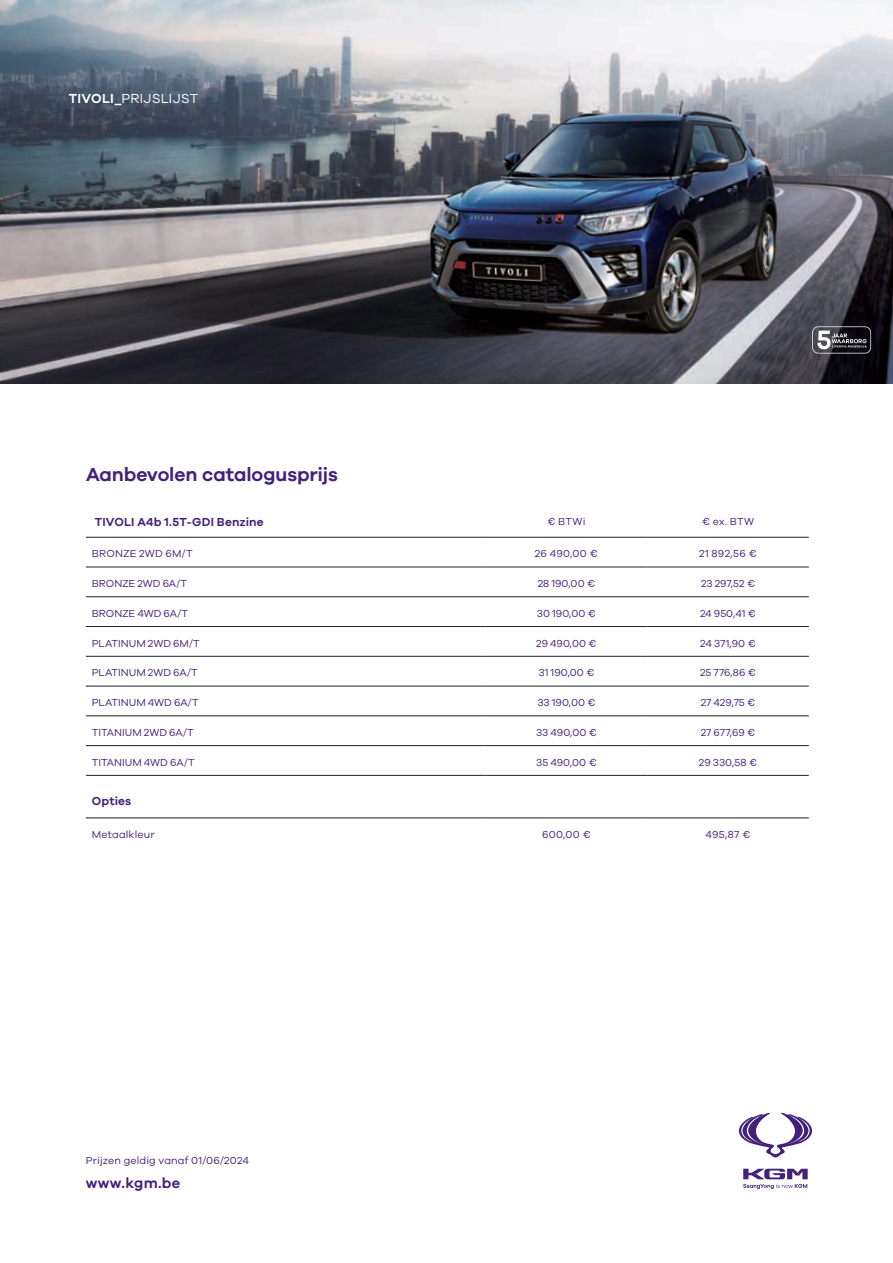
<style>
.page{position:relative;width:893px;height:1263px;background:#fff}
.page>*{position:absolute;margin:0;border:0;box-sizing:border-box;transform-origin:0 0}
.t1{font:600 19.5px "Galano Grotesque";letter-spacing:-.005em;color:#43217a}
.t2{font:600 14.85px "Galano Grotesque";letter-spacing:.02em;color:#43217a}
.t3{font:13.5px "Galano Grotesque";letter-spacing:.02em;color:#fff}
.t4{font:600 12px "Galano Grotesque";letter-spacing:.015em;color:#43217a}
.t5{font:10.5px "Galano Grotesque";letter-spacing:.005em;color:#43217a}
.t6{font:10.5px "Galano Grotesque";letter-spacing:.025em;color:#43217a}
.s1{font-weight:600}
</style>
<div class="page">
<img style="left:0;top:0;width:893px;height:383px">
<hr style="left:86px;top:537px;width:400px;height:1px;background:#231f20">
<hr style="left:486px;top:537px;width:161px;height:1px;background:#231f20">
<hr style="left:647px;top:537px;width:162px;height:1px;background:#231f20">
<hr style="left:86px;top:567px;width:400px;height:1px;background:#231f20">
<hr style="left:486px;top:567px;width:161px;height:1px;background:#231f20">
<hr style="left:647px;top:567px;width:162px;height:1px;background:#231f20">
<hr style="left:86px;top:596px;width:400px;height:1px;background:#231f20">
<hr style="left:486px;top:596px;width:161px;height:1px;background:#231f20">
<hr style="left:647px;top:596px;width:162px;height:1px;background:#231f20">
<hr style="left:86px;top:626px;width:400px;height:1px;background:#231f20">
<hr style="left:486px;top:626px;width:161px;height:1px;background:#231f20">
<hr style="left:647px;top:626px;width:162px;height:1px;background:#231f20">
<hr style="left:86px;top:656px;width:400px;height:1px;background:#231f20">
<hr style="left:486px;top:656px;width:161px;height:1px;background:#231f20">
<hr style="left:647px;top:656px;width:162px;height:1px;background:#231f20">
<hr style="left:86px;top:686px;width:400px;height:1px;background:#231f20">
<hr style="left:486px;top:686px;width:161px;height:1px;background:#231f20">
<hr style="left:647px;top:686px;width:162px;height:1px;background:#231f20">
<hr style="left:86px;top:715px;width:400px;height:1px;background:#231f20">
<hr style="left:486px;top:715px;width:161px;height:1px;background:#231f20">
<hr style="left:647px;top:715px;width:162px;height:1px;background:#231f20">
<hr style="left:86px;top:745px;width:400px;height:1px;background:#231f20">
<hr style="left:486px;top:745px;width:161px;height:1px;background:#231f20">
<hr style="left:647px;top:745px;width:162px;height:1px;background:#231f20">
<hr style="left:86px;top:775px;width:400px;height:1px;background:#231f20">
<hr style="left:486px;top:775px;width:161px;height:1px;background:#231f20">
<hr style="left:647px;top:775px;width:162px;height:1px;background:#231f20">
<hr style="left:86px;top:818px;width:400px;height:1px;background:#231f20">
<hr style="left:486px;top:818px;width:161px;height:1px;background:#231f20">
<hr style="left:647px;top:818px;width:162px;height:1px;background:#231f20">
<svg style="left:739px;top:1113px;width:73px;height:44px"></svg>
<svg style="left:743px;top:1169px;width:65px;height:20px"></svg>
<svg style="left:812px;top:326px;width:59px;height:27px;background:#535157"></svg>
<p class="t3" style="left:69px;top:90px;width:131px"><span class="s1">TIVOLI_</span>PRIJSLIJST</p>
<h1 class="t1" style="left:86px;top:462px;width:253px">Aanbevolen catalogusprijs</h1>
<p class="t4" style="left:95px;top:514px;width:170px">TIVOLI A4b 1.5T-GDI Benzine</p>
<p class="t5" style="left:547px;top:515px;width:40px">€ BTWi</p>
<p class="t5" style="left:702px;top:515px;width:54px">€ ex. BTW</p>
<p class="t6" style="left:92px;top:547px;width:102px">BRONZE 2WD 6M/T</p>
<p class="t5" style="left:535px;top:547px;width:64px">26 490,00 €</p>
<p class="t5" style="left:699px;top:547px;width:59px">21 892,56 €</p>
<p class="t5" style="left:92px;top:577px;width:97px">BRONZE 2WD 6A/T</p>
<p class="t5" style="left:538px;top:577px;width:59px">28 190,00 €</p>
<p class="t5" style="left:701px;top:577px;width:55px">23 297,52 €</p>
<p class="t5" style="left:92px;top:607px;width:98px">BRONZE 4WD 6A/T</p>
<p class="t5" style="left:537px;top:607px;width:60px">30 190,00 €</p>
<p class="t5" style="left:700px;top:607px;width:57px">24 950,41 €</p>
<p class="t5" style="left:92px;top:637px;width:109px">PLATINUM 2WD 6M/T</p>
<p class="t5" style="left:536px;top:637px;width:62px">29 490,00 €</p>
<p class="t5" style="left:700px;top:637px;width:57px">24 371,90 €</p>
<p class="t5" style="left:92px;top:667px;width:107px">PLATINUM 2WD 6A/T</p>
<p class="t5" style="left:538px;top:667px;width:57px">31 190,00 €</p>
<p class="t5" style="left:700px;top:667px;width:57px">25 776,86 €</p>
<p class="t5" style="left:92px;top:696px;width:108px">PLATINUM 4WD 6A/T</p>
<p class="t5" style="left:537px;top:696px;width:60px">33 190,00 €</p>
<p class="t5" style="left:701px;top:696px;width:56px">27 429,75 €</p>
<p class="t5" style="left:92px;top:726px;width:103px">TITANIUM 2WD 6A/T</p>
<p class="t5" style="left:536px;top:726px;width:62px">33 490,00 €</p>
<p class="t5" style="left:701px;top:726px;width:56px">27 677,69 €</p>
<p class="t5" style="left:92px;top:756px;width:104px">TITANIUM 4WD 6A/T</p>
<p class="t5" style="left:536px;top:756px;width:62px">35 490,00 €</p>
<p class="t5" style="left:699px;top:756px;width:60px">29 330,58 €</p>
<p class="t4" style="left:92px;top:794px;width:41px">Opties</p>
<p class="t5" style="left:92px;top:828px;width:64px">Metaalkleur</p>
<p class="t5" style="left:542px;top:828px;width:50px">600,00 €</p>
<p class="t5" style="left:705px;top:828px;width:46px">495,87 €</p>
<p class="t5" style="left:86px;top:1154px;width:165px">Prijzen geldig vanaf 01/06/2024</p>
<h2 class="t2" style="left:86px;top:1174px;width:96px">www.kgm.be</h2>
</div>
